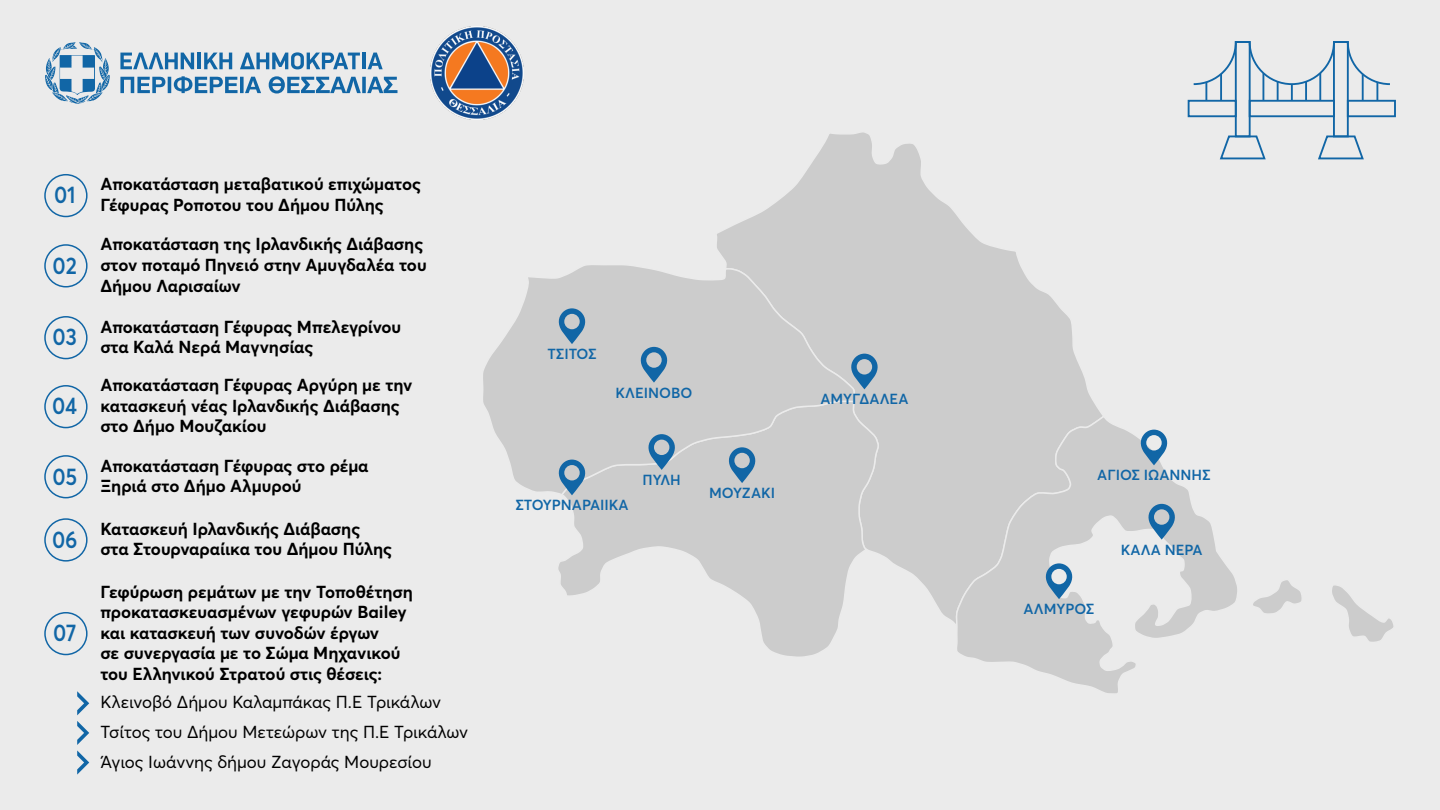
<style>
.page{position:relative;width:1440px;height:810px;background:#ebebeb}
.page>*{position:absolute;margin:0;border:0;box-sizing:border-box;transform-origin:0 0}
.t1{font:600 23.77px "Averta";letter-spacing:-.01em;color:#1166a6;scale:.88 1}
.t2{font:700 17.17px/20.6px "Averta";letter-spacing:-.005em;color:#000}
.t3{font:17.17px/29.6px "Averta";color:#000}
.t4{font:600 14.48px "Averta";color:#1166a6}
</style>
<div class="page">
<div style="left:1235px;top:41px;width:16px;height:96px;border:2px solid #1166a6"></div>
<div style="left:1333px;top:41px;width:16px;height:96px;border:2px solid #1166a6"></div>
<div style="left:1249px;top:100px;width:86px;height:17px;border:2px solid #1166a6"></div>
<div style="left:1347px;top:100px;width:49px;height:17px;border:2px solid #1166a6"></div>
<div style="left:1188px;top:100px;width:49px;height:17px;border:2px solid #1166a6"></div>
<svg style="left:1192px;top:41px;width:200px;height:60px"></svg>
<hr style="left:1319px;top:73px;width:2px;height:28px;background:#1166a6">
<svg style="left:1219px;top:135px;width:47px;height:25px"></svg>
<svg style="left:1318px;top:135px;width:46px;height:25px"></svg>
<img style="left:431px;top:27px;width:93px;height:92px">
<svg style="left:717px;top:132px;width:384px;height:490px"></svg>
<svg style="left:1253px;top:580px;width:49px;height:34px"></svg>
<svg style="left:1332px;top:585px;width:62px;height:57px"></svg>
<svg style="left:954px;top:414px;width:283px;height:279px"></svg>
<svg style="left:558px;top:399px;width:322px;height:258px"></svg>
<svg style="left:483px;top:262px;width:374px;height:235px;background:#cfcfcf"></svg>
<div style="left:44px;top:174px;width:44px;height:43px;border:2px solid #1166a6;border-radius:50%"></div>
<div style="left:44px;top:244px;width:44px;height:44px;border:2px solid #1166a6;border-radius:50%"></div>
<div style="left:44px;top:316px;width:44px;height:43px;border:2px solid #1166a6;border-radius:50%"></div>
<div style="left:44px;top:385px;width:44px;height:43px;border:2px solid #1166a6;border-radius:50%"></div>
<div style="left:44px;top:455px;width:44px;height:43px;border:2px solid #1166a6;border-radius:50%"></div>
<div style="left:44px;top:518px;width:44px;height:44px;border:2px solid #1166a6;border-radius:50%"></div>
<div style="left:44px;top:612px;width:44px;height:43px;border:2px solid #1166a6;border-radius:50%"></div>
<svg style="left:77px;top:691px;width:12px;height:24px"></svg>
<svg style="left:77px;top:721px;width:12px;height:54px"></svg>
<svg style="left:647px;top:434px;width:29px;height:36px"></svg>
<svg style="left:727px;top:447px;width:30px;height:36px"></svg>
<svg style="left:557px;top:460px;width:30px;height:35px"></svg>
<svg style="left:639px;top:347px;width:30px;height:36px"></svg>
<svg style="left:557px;top:308px;width:30px;height:36px"></svg>
<svg style="left:850px;top:354px;width:29px;height:35px"></svg>
<svg style="left:1139px;top:430px;width:30px;height:35px"></svg>
<svg style="left:1147px;top:504px;width:29px;height:36px"></svg>
<svg style="left:45px;top:42px;width:65px;height:62px"></svg>
<svg style="left:120px;top:76px;width:277px;height:18px"></svg>
<svg style="left:120px;top:53px;width:74px;height:16px"></svg>
<hr style="left:197px;top:53px;width:4px;height:16px;background:#1166a6">
<svg style="left:204px;top:53px;width:28px;height:16px"></svg>
<svg style="left:240px;top:52px;width:120px;height:17px"></svg>
<hr style="left:362px;top:53px;width:3px;height:16px;background:#1166a6">
<svg style="left:368px;top:53px;width:15px;height:16px"></svg>
<svg style="left:1044px;top:563px;width:30px;height:36px"></svg>
<h1 class="t1" style="left:54px;top:180px;width:26px">01</h1>
<p class="t2" style="left:100px;top:174px;width:322px">Αποκατάσταση μεταβατικού επιχώματος<br>Γέφυρας Ροποτου του Δήμου Πύλης</p>
<h1 class="t1" style="left:53px;top:250px;width:29px">02</h1>
<p class="t2" style="left:100px;top:234px;width:328px">Αποκατάσταση της Ιρλανδικής Διάβασης στον ποταμό Πηνειό στην Αμυγδαλέα του<br>Δήμου Λαρισαίων</p>
<h1 class="t1" style="left:53px;top:322px;width:29px">03</h1>
<p class="t2" style="left:100px;top:316px;width:302px">Αποκατάσταση Γέφυρας Μπελεγρίνου στα Καλά Νερά Μαγνησίας</p>
<h1 class="t1" style="left:52px;top:391px;width:30px">04</h1>
<p class="t2" style="left:100px;top:375px;width:314px">Αποκατάσταση Γέφυρας Αργύρη με την κατασκευή νέας Ιρλανδικής Διάβασης στο Δήμο Μουζακίου</p>
<h1 class="t1" style="left:52px;top:461px;width:30px">05</h1>
<p class="t2" style="left:100px;top:455px;width:270px">Αποκατάσταση Γέφυρας στο ρέμα<br>Ξηριά στο Δήμο Αλμυρού</p>
<h1 class="t1" style="left:52px;top:524px;width:31px">06</h1>
<p class="t2" style="left:100px;top:518px;width:293px">Κατασκευή Ιρλανδικής Διάβασης στα Στουρναραίικα του Δήμου Πύλης</p>
<h1 class="t1" style="left:53px;top:618px;width:28px">07</h1>
<p class="t2" style="left:100px;top:581px;width:314px">Γεφύρωση ρεμάτων με την Τοποθέτηση προκατασκευασμένων γεφυρών Bailey και κατασκευή των συνοδών έργων<br>σε συνεργασία με το Σώμα Μηχανικού του Ελληνικού Στρατού στις θέσεις:</p>
<p class="t3" style="left:100px;top:687px;width:369px">Κλεινοβό Δήμου Καλαμπάκας Π.Ε Τρικάλων<br>Τσίτος του Δήμου Μετεώρων της Π.Ε Τρικάλων<br>Άγιος Ιωάννης δήμου Ζαγοράς Μουρεσίου</p>
<p class="t4" style="left:547px;top:345px;width:51px">ΤΣΙΤΟΣ</p>
<p class="t4" style="left:616px;top:383px;width:78px">ΚΛΕΙΝΟΒΟ</p>
<p class="t4" style="left:515px;top:496px;width:115px">ΣΤΟΥΡΝΑΡΑΙΙΚΑ</p>
<p class="t4" style="left:642px;top:471px;width:40px">ΠΥΛΗ</p>
<p class="t4" style="left:709px;top:484px;width:67px">ΜΟΥΖΑΚΙ</p>
<p class="t4" style="left:820px;top:390px;width:90px">ΑΜΥΓΔΑΛΕΑ</p>
<p class="t4" style="left:1097px;top:466px;width:115px">ΑΓΙΟΣ ΙΩΑΝΝΗΣ</p>
<p class="t4" style="left:1024px;top:600px;width:72px">ΑΛΜΥΡΟΣ</p>
<p class="t4" style="left:1121px;top:540px;width:83px">ΚΑΛΑ ΝΕΡΑ</p>
</div>
